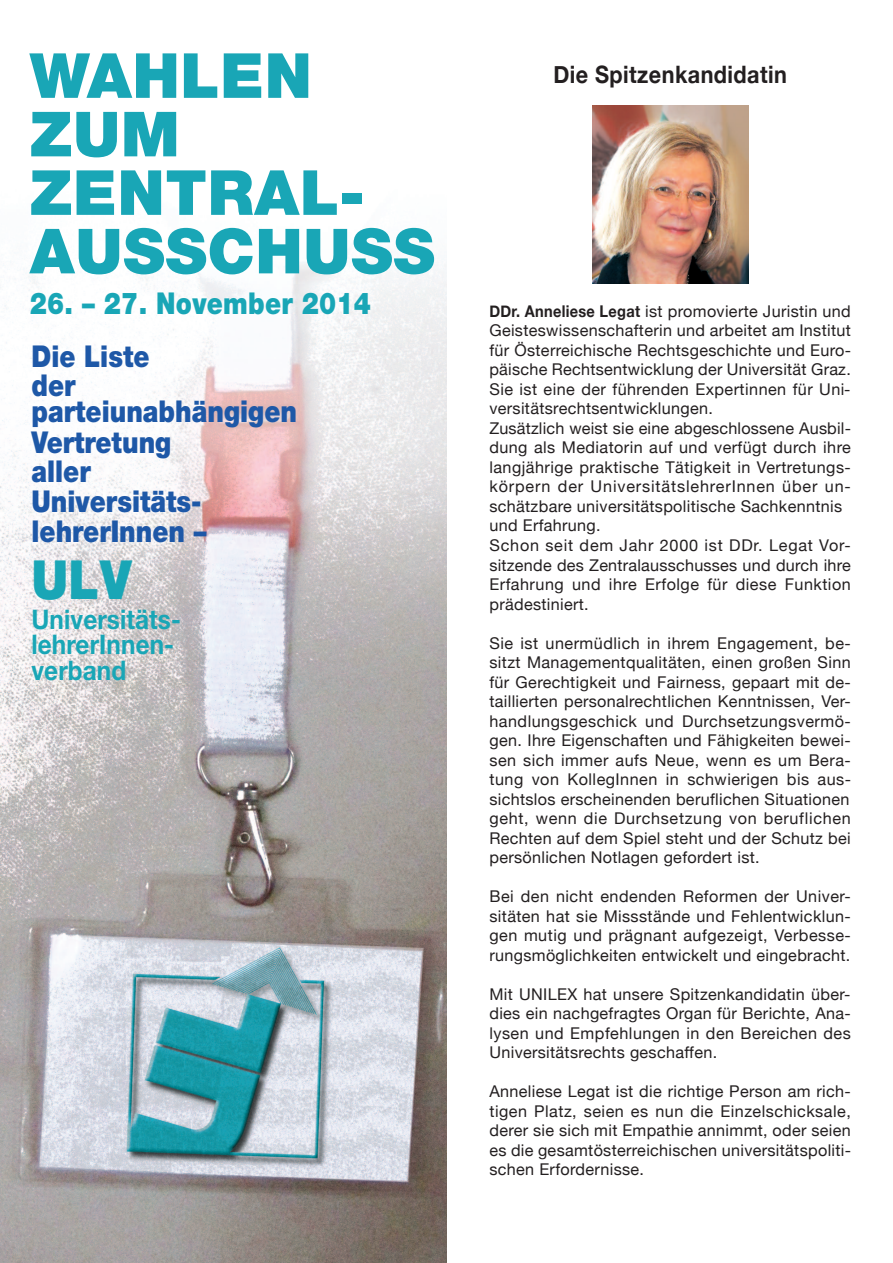
<style>
.page{position:relative;width:893px;height:1263px;background:#fff}
.page>*{position:absolute;margin:0;border:0;box-sizing:border-box;transform-origin:0 0}
.t1{font:900 62.25px/58.5px "Helvetica Neue LT Std";letter-spacing:.01em;color:#19a6b6}
.t2{font:900 54px "Helvetica Neue LT Std";color:#19a6b6;scale:.9 1}
.t3{font:900 30.15px/29.5px "Helvetica Neue LT Std";color:#1e58a7;scale:.85 1}
.t4{font:900 30.15px "Helvetica Neue LT Std";letter-spacing:.01em;color:#19a6b6;scale:.85 1}
.t5{font:700 27px/25.5px "Helvetica Neue LT Std";letter-spacing:.005em;color:#19a6b6;scale:.9 1}
.t6{font:700 24px "Helvetica Neue";letter-spacing:.02em;color:#231f20;scale:.9 1}
.t7{font:16.2px/19.5px "Helvetica Neue";letter-spacing:.02em;color:#231f20;text-align:justify}
.s1{font-weight:700}
</style>
<div class="page">
<img style="left:0;top:252px;width:446px;height:1011px">
<img style="left:592px;top:105px;width:156px;height:179px">
<h1 class="t1" style="left:30px;top:52px;width:407px">WAHLEN<br>ZUM<br>ZENTRAL-<br>AUSSCHUSS</h1>
<h3 class="t4" style="left:30px;top:292px;width:403px">26. – 27. November 2014</h3>
<h3 class="t3" style="left:32px;top:345px;width:314px;line-height:27.6px">Die Liste<br>der parteiunabhängigen</h3>
<h3 class="t3" style="left:32px;top:430px;width:207px">Vertretung aller<br>Universitäts&shy;lehrerInnen –</h3>
<h2 class="t2" style="left:32px;top:560px;width:113px">ULV</h2>
<h3 class="t5" style="left:32px;top:609px;width:168px">Universitäts&shy;lehrerInnen&shy;verband</h3>
<h3 class="t6" style="left:553px;top:60px;width:261px">Die Spitzenkandidatin</h3>
<p class="t7" style="left:489px;top:301px;width:363px;text-align:left"><span class="s1">DDr. Anneliese Legat</span> ist promovierte Juristin und Geisteswissenschafterin und arbeitet am Institut für Österreichische Rechtsgeschichte und Euro&shy;päische Rechtsentwicklung der Universität Graz.<br>Sie ist eine der führenden Expertinnen für Uni&shy;versitätsrechtsentwicklungen.<br>Zusätzlich weist sie eine abgeschlossene Ausbil&shy;dung als Mediatorin auf und verfügt durch ihre langjährige praktische Tätigkeit in Vertretungs&shy;körpern der UniversitätslehrerInnen über un&shy;schätzbare universitätspolitische Sachkenntnis und Erfahrung.<br>Schon seit dem Jahr 2000 ist DDr. Legat Vor&shy;sitzende des Zentralausschusses und durch ihre Erfahrung und ihre Erfolge für diese Funktion prädestiniert.</p>
<p class="t7" style="left:489px;top:633px;width:363px">Sie ist unermüdlich in ihrem Engagement, be&shy;sitzt Managementqualitäten, einen großen Sinn für Gerechtigkeit und Fairness, gepaart mit de&shy;taillierten personalrechtlichen Kenntnissen, Ver&shy;handlungsgeschick und Durchsetzungsvermö&shy;gen. Ihre Eigenschaften und Fähigkeiten bewei&shy;sen sich immer aufs Neue, wenn es um Bera&shy;tung von KollegInnen in schwierigen bis aus&shy;sichtslos erscheinenden beruflichen Situationen geht, wenn die Durchsetzung von beruflichen Rechten auf dem Spiel steht und der Schutz bei persönlichen Notlagen gefordert ist.</p>
<p class="t7" style="left:489px;top:886px;width:363px">Bei den nicht endenden Reformen der Univer&shy;sitäten hat sie Missstände und Fehlentwicklun&shy;gen mutig und prägnant aufgezeigt, Verbesse&shy;rungsmöglichkeiten entwickelt und eingebracht.</p>
<p class="t7" style="left:489px;top:984px;width:363px">Mit UNILEX hat unsere Spitzenkandidatin über&shy;dies ein nachgefragtes Organ für Berichte, Ana&shy;lysen und Empfehlungen in den Bereichen des Universitätsrechts geschaffen.</p>
<p class="t7" style="left:489px;top:1081px;width:363px">Anneliese Legat ist die richtige Person am rich&shy;tigen Platz, seien es nun die Einzelschicksale, derer sie sich mit Empathie annimmt, oder seien es die gesamtösterreichischen universitätspoliti&shy;schen Erfordernisse.</p>
</div>
